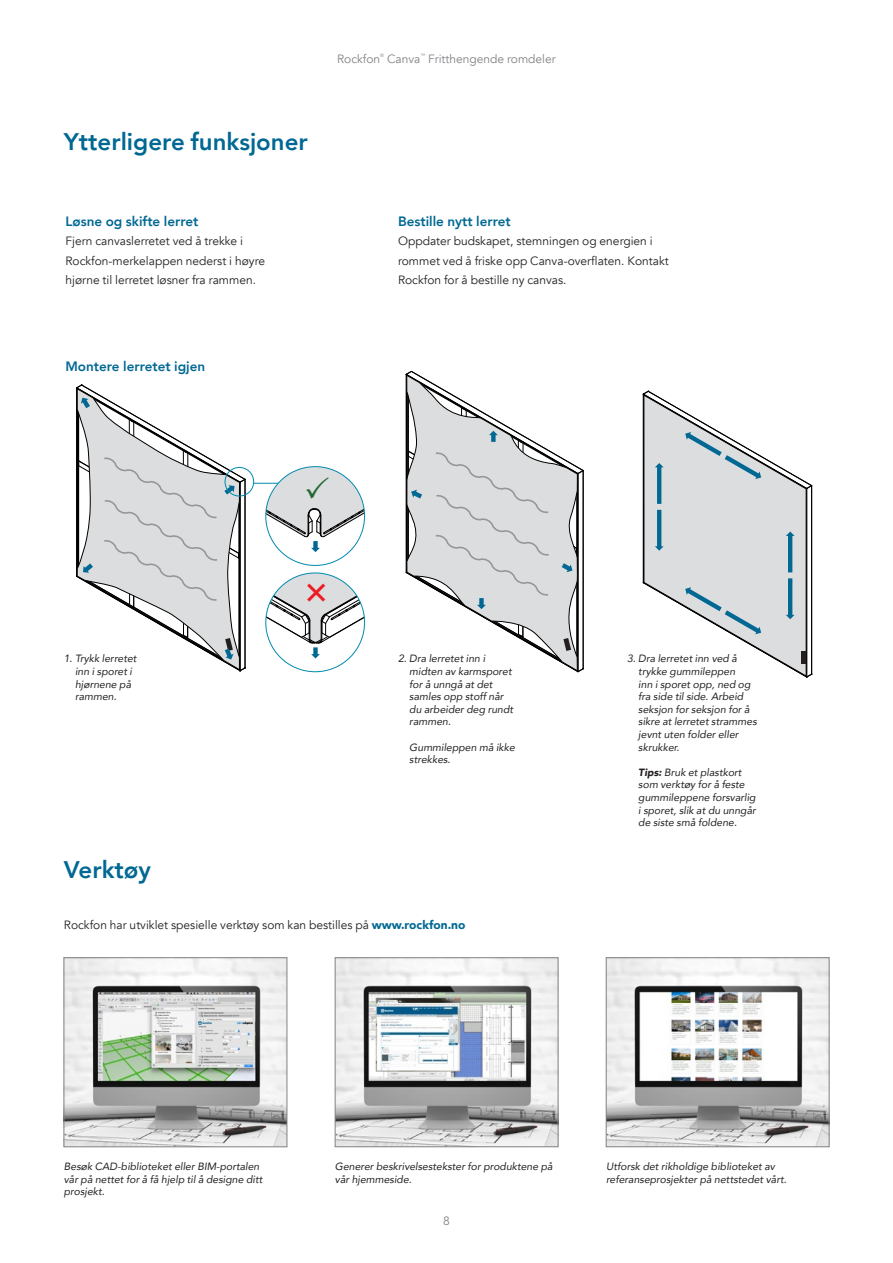
<style>
.page{position:relative;width:893px;height:1263px;background:#fff}
.page>*{position:absolute;margin:0;border:0;box-sizing:border-box;transform-origin:0 0}
.t1{font:800 24px "Avenir";color:#006893}
.t2{font:800 13.5px "Avenir";color:#006893}
.t3{font:12px/19.5px "Avenir";color:#231f20}
.t4{font:12px "Avenir";color:#808285}
.t5{font:italic 10.5px/12.6px "Avenir";color:#231f20}
.t6{font:4.8px "Avenir";color:#808285}
.s1{font-weight:900}
.s2{font-weight:900;color:#006893}
</style>
<div class="page">
<hr style="left:811px;top:486px;width:1px;height:188px;background:#000">
<hr style="left:806px;top:488px;width:1px;height:189px;background:#000">
<svg style="left:643px;top:572px;width:163px;height:6px"></svg>
<svg style="left:643px;top:391px;width:170px;height:181px"></svg>
<svg style="left:643px;top:578px;width:170px;height:100px"></svg>
<div style="left:225px;top:467px;width:29px;height:29px;border:1px solid #008ab0;border-radius:50%"></div>
<svg style="left:76px;top:385px;width:170px;height:287px"></svg>
<svg style="left:406px;top:371px;width:178px;height:302px"></svg>
<img style="left:66px;top:959px;width:219px;height:186px">
<div style="left:64px;top:957px;width:223px;height:190px;border:1px solid #808285"></div>
<img style="left:608px;top:959px;width:219px;height:186px">
<div style="left:606px;top:957px;width:223px;height:190px;border:1px solid #808285"></div>
<img style="left:337px;top:959px;width:219px;height:186px">
<div style="left:335px;top:957px;width:223px;height:190px;border:1px solid #808285"></div>
<div style="left:801px;top:652px;width:5px;height:12px;background:#231f20"></div>
<svg style="left:266px;top:573px;width:99px;height:85px"></svg>
<svg style="left:254px;top:467px;width:111px;height:85px"></svg>
<h1 class="t1" style="left:64px;top:123px;width:246px">Ytterligere funksjoner</h1>
<p class="t2" style="left:65px;top:211px;width:134px">Løsne og skifte lerret</p>
<p class="t3" style="left:65px;top:232px;width:201px">Fjern canvaslerretet ved å trekke i<br>Rockfon-merkelappen nederst i høyre hjørne til lerretet løsner fra rammen.</p>
<p class="t2" style="left:65px;top:355px;width:141px">Montere lerretet igjen</p>
<p class="t4" style="left:337px;top:52px;width:45px">Rockfon</p>
<p class="t6" style="left:380px;top:53px;width:5px">®</p>
<p class="t4" style="left:387px;top:52px;width:35px">Canva</p>
<p class="t6" style="left:420px;top:53px;width:6px">™</p>
<p class="t4" style="left:428px;top:52px;width:129px">Fritthengende romdeler</p>
<p class="t2" style="left:398px;top:211px;width:114px">Bestille nytt lerret</p>
<p class="t3" style="left:398px;top:232px;width:272px">Oppdater budskapet, stemningen og energien i rommet ved å friske opp Canva-overflaten. Kontakt<br>Rockfon for å bestille ny canvas.</p>
<p class="t5" style="left:75px;top:652px;width:63px;text-indent:-11px">1. Trykk lerretet inn i sporet i hjørnene på rammen.</p>
<p class="t5" style="left:638px;top:652px;width:120px;text-indent:-11px">3. Dra lerretet inn ved å trykke gummileppen<br>inn i sporet opp, ned og fra side til side. Arbeid seksjon for seksjon for å sikre at lerretet strammes jevnt uten folder eller skrukker.</p>
<p class="t5" style="left:638px;top:766px;width:119px"><span class="s1">Tips:</span> Bruk et plastkort som verktøy for å feste gummileppene forsvarlig i sporet, slik at du unngår de siste små foldene.</p>
<p class="t5" style="left:409px;top:652px;width:105px;text-indent:-11px">2. Dra lerretet inn i midten av karmsporet for å unngå at det samles opp stoff når du arbeider deg rundt rammen.</p>
<p class="t5" style="left:409px;top:740px;width:107px">Gummileppen må ikke strekkes.</p>
<h1 class="t1" style="left:64px;top:851px;width:89px">Verktøy</h1>
<p class="t3" style="left:64px;top:915px;width:403px">Rockfon har utviklet spesielle verktøy som kan bestilles på <span class="s2">www.rockfon.no</span></p>
<p class="t5" style="left:64px;top:1160px;width:200px">Besøk CAD-biblioteket eller BIM-portalen vår på nettet for å få hjelp til å designe ditt prosjekt.</p>
<p class="t5" style="left:606px;top:1160px;width:182px">Utforsk det rikholdige biblioteket av referanseprosjekter på nettstedet vårt.</p>
<p class="t5" style="left:335px;top:1160px;width:219px">Generer beskrivelsestekster for produktene på vår hjemmeside.</p>
<p class="t4" style="left:443px;top:1213px;width:8px">8</p>
</div>
